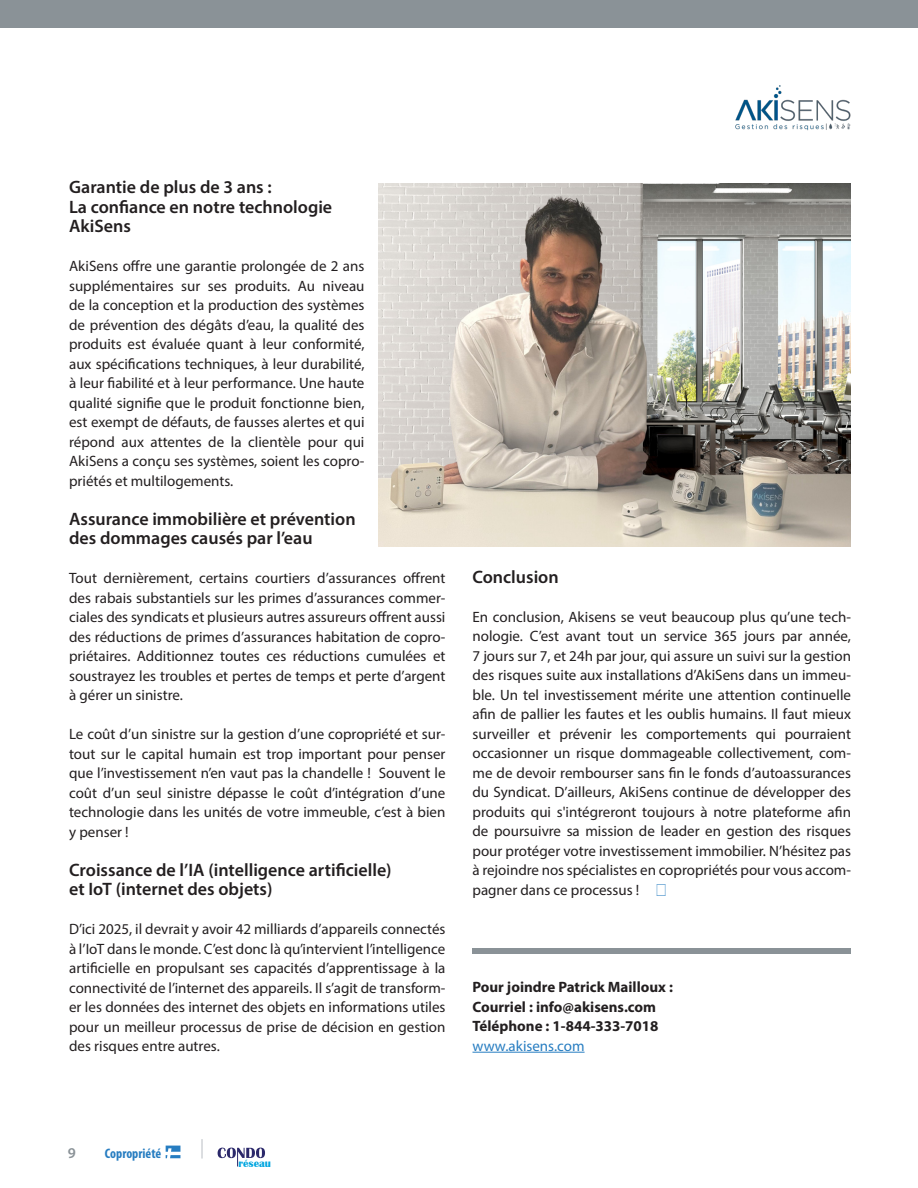
<style>
.page{position:relative;width:918px;height:1188px;background:#fff}
.page>*{position:absolute;margin:0;border:0;box-sizing:border-box;transform-origin:0 0}
.texte_justifié{font:600 18px "Myriad Pro";color:#231f20}
.texte_justifié-2{font:15px/19.5px "Myriad Pro";color:#231f20;text-align:justify}
.texte_justifié-3{font:700 15px "Myriad Pro";color:#231f20}
.texte_justifié-4{font:15px "Myriad Pro";color:#277dc1}
.t1{font:600 15px "Myriad Pro";color:#8a9297}
.t2{font:700 condensed 13.8px "Myriad Pro";color:#277dc1}
.t3{font:700 10.8px "Britannic";color:#00a6e0}
</style>
<div class="page">
<svg style="left:166px;top:1146px;width:14px;height:12px"></svg>
<svg style="left:202px;top:1139px;width:1px;height:20px"></svg>
<svg style="left:218px;top:1148px;width:47px;height:19px"></svg>
<img style="left:378px;top:184px;width:472px;height:362px">
<div style="left:1px;top:0;width:917px;height:28px;background:#8a9297"></div>
<img style="left:735px;top:85px;width:116px;height:46px">
<hr style="left:472px;top:1052px;width:113px;height:1px;background:#277dc1">
<div style="left:472px;top:948px;width:379px;height:5px;background:#8a9297"></div>
<p class="texte_justifié" style="left:69px;top:176px;width:204px">Garantie de plus de 3 ans :</p>
<p class="texte_justifié" style="left:69px;top:195px;width:265px">La confiance en notre technologie</p>
<p class="texte_justifié" style="left:69px;top:215px;width:63px">AkiSens</p>
<p class="texte_justifié-2" style="left:69px;top:256px;width:297px">AkiSens offre une garantie prolongée de 2 ans supplémentaires sur ses produits. Au niveau de la conception et la production des systèmes de prévention des dégâts d’eau, la qualité des produits est évaluée quant à leur conformité, aux spécifications techniques, à leur durabilité, à leur fiabilité et à leur performance. Une haute qualité signifie que le produit fonctionne bien, est exempt de défauts, de fausses alertes et qui répond aux attentes de la clientèle pour qui AkiSens a conçu ses systèmes, soient les copro&shy;priétés et multilogements.</p>
<p class="texte_justifié" style="left:69px;top:507px;width:288px">Assurance immobilière et prévention</p>
<p class="texte_justifié" style="left:69px;top:527px;width:245px">des dommages causés par l’eau</p>
<p class="texte_justifié-2" style="left:69px;top:568px;width:378px">Tout dernièrement, certains courtiers d’assurances offrent des rabais substantiels sur les primes d’assurances commer&shy;ciales des syndicats et plusieurs autres assureurs offrent aussi des réductions de primes d’assurances habitation de copro&shy;priétaires. Additionnez toutes ces réductions cumulées et soustrayez les troubles et pertes de temps et perte d’argent à gérer un sinistre.</p>
<p class="texte_justifié-2" style="left:69px;top:724px;width:378px">Le coût d’un sinistre sur la gestion d’une copropriété et sur&shy;tout sur le capital humain est trop important pour penser que l’investissement n’en vaut pas la chandelle ! Souvent le coût d’un seul sinistre dépasse le coût d’intégration d’une technologie dans les unités de votre immeuble, c’est à bien y penser !</p>
<p class="texte_justifié" style="left:69px;top:858px;width:324px">Croissance de l’IA (intelligence artificielle)</p>
<p class="texte_justifié" style="left:69px;top:878px;width:205px">et IoT (internet des objets)</p>
<p class="texte_justifié-2" style="left:69px;top:919px;width:378px">D’ici 2025, il devrait y avoir 42 milliards d’appareils connectés à l’IoT dans le monde. C’est donc là qu’intervient l’intelligence artificielle en propulsant ses capacités d’apprentissage à la connectivité de l’internet des appareils. Il s’agit de transform&shy;er les données des internet des objets en informations utiles pour un meilleur processus de prise de décision en gestion des risques entre autres.</p>
<p class="texte_justifié" style="left:472px;top:565px;width:88px">Conclusion</p>
<p class="texte_justifié-2" style="left:472px;top:607px;width:380px">En conclusion, Akisens se veut beaucoup plus qu’une tech&shy;nologie. C’est avant tout un service 365 jours par année, 7 jours sur 7, et 24h par jour, qui assure un suivi sur la gestion des risques suite aux installations d’AkiSens dans un immeu&shy;ble. Un tel investissement mérite une attention continuelle afin de pallier les fautes et les oublis humains. Il faut mieux surveiller et prévenir les comportements qui pourraient occasionner un risque dommageable collectivement, com&shy;me de devoir rembourser sans fin le fonds d’autoassurances du Syndicat. D’ailleurs, AkiSens continue de développer des produits qui s'intégreront toujours à notre plateforme afin de poursuivre sa mission de leader en gestion des risques pour protéger votre investissement immobilier. N’hésitez pas à rejoindre nos spécialistes en copropriétés pour vous accom&shy;pagner dans ce processus !</p>
<p class="texte_justifié-3" style="left:472px;top:977px;width:202px">Pour joindre Patrick Mailloux :</p>
<p class="texte_justifié-3" style="left:472px;top:997px;width:185px">Courriel : info@akisens.com</p>
<p class="texte_justifié-3" style="left:472px;top:1016px;width:188px">Téléphone : 1-844-333-7018</p>
<p class="texte_justifié-4" style="left:472px;top:1036px;width:114px">www.akisens.com</p>
<p class="t1" style="left:68px;top:1143px;width:10px">9</p>
<p class="t2" style="left:105px;top:1145px;width:58px">Copropriété</p>
<p class="t3" style="left:239px;top:1157px;width:34px">réseau</p>
</div>
